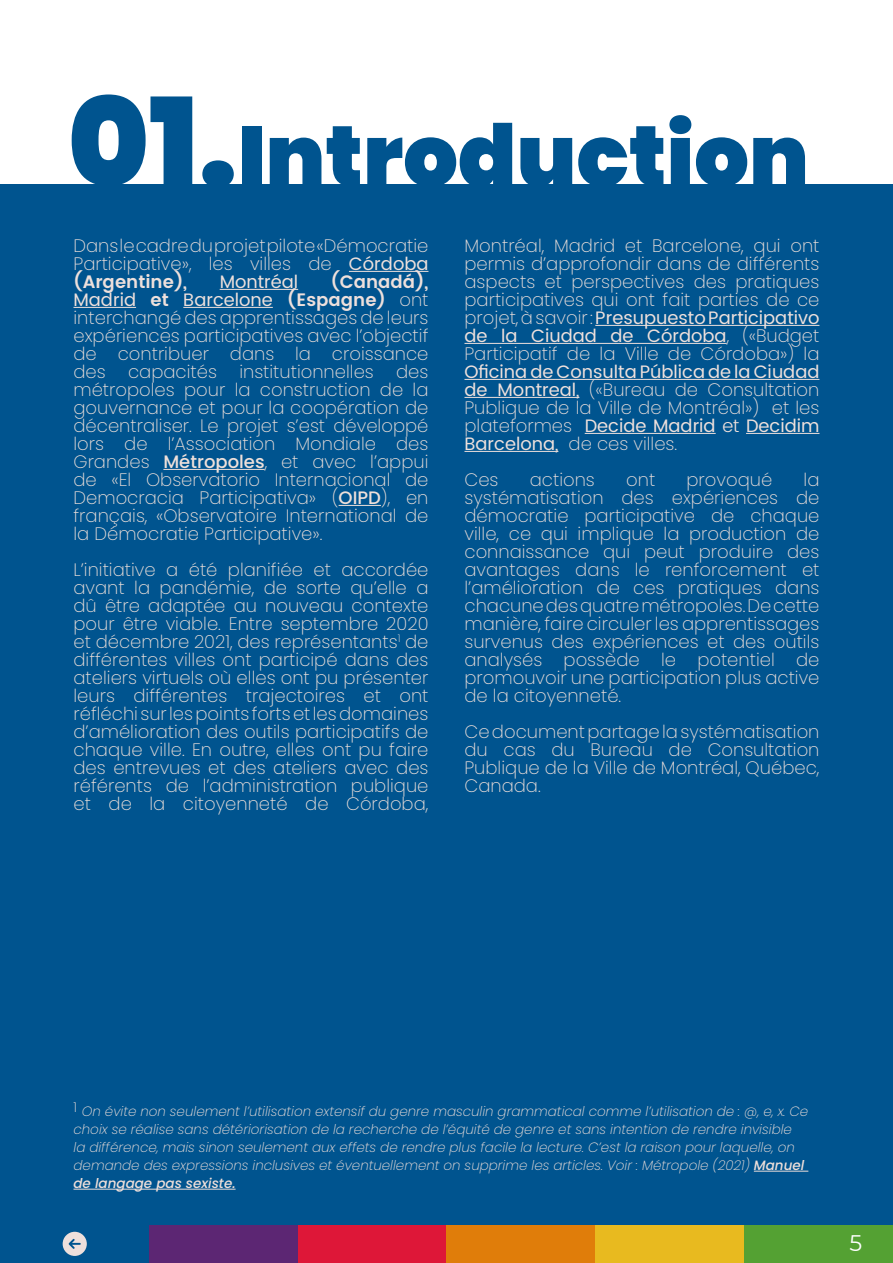
<style>
.page{position:relative;width:893px;height:1263px;background:#fff}
.page>*{position:absolute;margin:0;border:0;box-sizing:border-box;transform-origin:0 0}
.t1{font:900 86.1px "Poppins";color:#00548f}
.t2{font:22.5px "Montserrat";color:#fff}
.t3{font:200 18px/18px "Poppins";color:#eee0da;text-align:justify}
.t4{font:200 18px/18px "Poppins";color:#eee0dc;text-align:justify}
.t5{font:200 18px/18px "Poppins";color:#eedfda;text-align:justify}
.t6{font:18px "Poppins";color:#eee0dc}
.t7{font:italic 200 13.5px/18px "Poppins";color:#eedfda}
.s1{font-size:123.15px}
.s2{color:#eee0da}
.s3{font-weight:400}
.s4{font-weight:600}
.s5{font-weight:500}
.s6{font-weight:300}
.s7{color:#eee0dc}
</style>
<div class="page">
<div style="left:0;top:1225px;width:149px;height:38px;background:#00548f"></div>
<div style="left:149px;top:1225px;width:149px;height:38px;background:#5c2673"></div>
<div style="left:298px;top:1225px;width:148px;height:38px;background:#de1738"></div>
<div style="left:446px;top:1225px;width:149px;height:38px;background:#e07d0a"></div>
<div style="left:595px;top:1225px;width:149px;height:38px;background:#e8ba1f"></div>
<div style="left:744px;top:1225px;width:149px;height:38px;background:#54a133"></div>
<div style="left:0;top:184px;width:893px;height:1040px;background:#00548f"></div>
<hr style="left:754px;top:1171px;width:54px;height:1px;background:#eedfda">
<hr style="left:74px;top:1189px;width:162px;height:1px;background:#eedfda">
<svg style="left:63px;top:1232px;width:24px;height:24px"></svg>
<hr style="left:349px;top:271px;width:79px;height:1px;background:#eee0dc">
<hr style="left:220px;top:289px;width:78px;height:1px;background:#eee0dc">
<hr style="left:74px;top:307px;width:62px;height:1px;background:#eee0dc">
<hr style="left:183px;top:307px;width:90px;height:1px;background:#eee0dc">
<hr style="left:163px;top:469px;width:102px;height:1px;background:#eee0da">
<hr style="left:339px;top:505px;width:42px;height:1px;background:#eee0da">
<hr style="left:595px;top:325px;width:224px;height:1px;background:#eee0dc">
<hr style="left:464px;top:343px;width:263px;height:1px;background:#eee0dc">
<hr style="left:464px;top:379px;width:355px;height:1px;background:#eee0dc">
<hr style="left:464px;top:397px;width:115px;height:1px;background:#eee0dc">
<hr style="left:585px;top:433px;width:131px;height:1px;background:#eee0dc">
<hr style="left:746px;top:433px;width:73px;height:1px;background:#eee0dc">
<hr style="left:464px;top:451px;width:94px;height:1px;background:#eee0dc">
<h1 class="t1" style="left:68px;top:106px;width:743px"><span class="s1">01.</span>Introduction</h1>
<p class="t4" style="left:74px;top:237px;width:356px"><span class="s2">Dans</span> le cadre du projet pilote «Démocratie Participative», les villes de <span class="s3">Córdoba </span><span class="s4">(Argentine),</span></p>
<p class="t4" style="left:74px;top:273px;width:356px;text-indent:257px"><span class="s4">(Canadá), </span><span class="s3">Madrid</span> <span class="s4">et</span> <span class="s3">Barcelone</span> <span class="s4">(Espagne)</span> ont interchangé des apprentissages de leurs</p>
<p class="t3" style="left:74px;top:327px;width:356px">expériences participatives avec l’objectif de contribuer dans la croissance des capacités institutionnelles des métropoles pour la construction de la gouvernance et pour la coopération de décentraliser. Le projet s’est développé lors de l’Association Mondiale des Grandes <span class="s5">Métropoles</span>, et avec l’appui de «El Observatorio Internacional de Democracia Participativa» (<span class="s5">OIPD</span>), en français, «Observatoire International de la Démocratie Participative».</p>
<p class="t3" style="left:73px;top:561px;width:356px">L’initiative a été planifiée et accordée avant la pandémie, de sorte qu’elle a dû être adaptée au nouveau contexte pour être viable. Entre septembre 2020 et décembre 2021, des représentants<sup>1</sup> de différentes villes ont participé dans des ateliers virtuels où elles ont pu présenter leurs différentes trajectoires et ont réfléchi sur les points forts et les domaines d’amélioration des outils participatifs de chaque ville. En outre, elles ont pu faire des entrevues et des ateliers avec des référents de l’administration publique et de la citoyenneté de Córdoba,</p>
<p class="t6" style="left:220px;top:269px;width:80px">Montréal</p>
<p class="t3" style="left:464px;top:237px;width:356px">Montréal, Madrid et Barcelone, qui ont permis d’approfondir dans de différents</p>
<p class="t4" style="left:464px;top:273px;width:356px">aspects et perspectives des pratiques participatives qui ont fait parties de ce projet, à savoir : <span class="s3">Presupuesto Participativo de la Ciudad de Córdoba</span>, («Budget Participatif de la Ville de Córdoba») la</p>
<p class="t4" style="left:464px;top:363px;width:356px"><span class="s3">Oficina de Consulta Pública de la Ciudad de Montreal,</span> («Bureau de Consultation Publique de la Ville de Montréal») et les plateformes <span class="s3">Decide Madrid</span> <span class="s6">et</span> <span class="s3">Decidim Barcelona,</span> de ces villes.</p>
<p class="t4" style="left:464px;top:471px;width:36px">Ces</p>
<p class="t4" style="left:530px;top:471px;width:67px">actions</p>
<p class="t4" style="left:626px;top:471px;width:31px">ont</p>
<p class="t5" style="left:686px;top:471px;width:87px"><span class="s7">pr</span>ovoqué</p>
<p class="t5" style="left:464px;top:471px;width:356px;text-indent:339px">la systématisation des expériences de démocratie participative de chaque ville, ce qui implique la production de connaissance qui peut produire des avantages dans le renforcement et l’amélioration de ces pratiques dans chacune des quatre métropoles. De cette manière, faire circuler les apprentissages survenus des expériences et des outils analysés possède le potentiel de promouvoir une participation plus active de la citoyenneté.</p>
<p class="t5" style="left:464px;top:723px;width:356px">Ce document partage la systématisation du cas du Bureau de Consultation Publique de la Ville de Montréal, Québec, Canada.</p>
<p class="t7" style="left:74px;top:1102px;width:736px"><sup>1</sup> On évite non seulement l’utilisation extensif du genre masculin grammatical comme l’utilisation de : @, e, x. Ce choix se réalise sans détériorisation de la recherche de l’équité de genre et sans intention de rendre invisible<br>la différence, mais sinon seulement aux effets de rendre plus facile la lecture. C’est la raison pour laquelle, on demande des expressions inclusives et éventuellement on supprime les articles. Voir : Métropole (2021) <span class="s5">Manuel de langage pas sexiste.</span></p>
<p class="t2" style="left:849px;top:1227px;width:14px">5</p>
</div>
